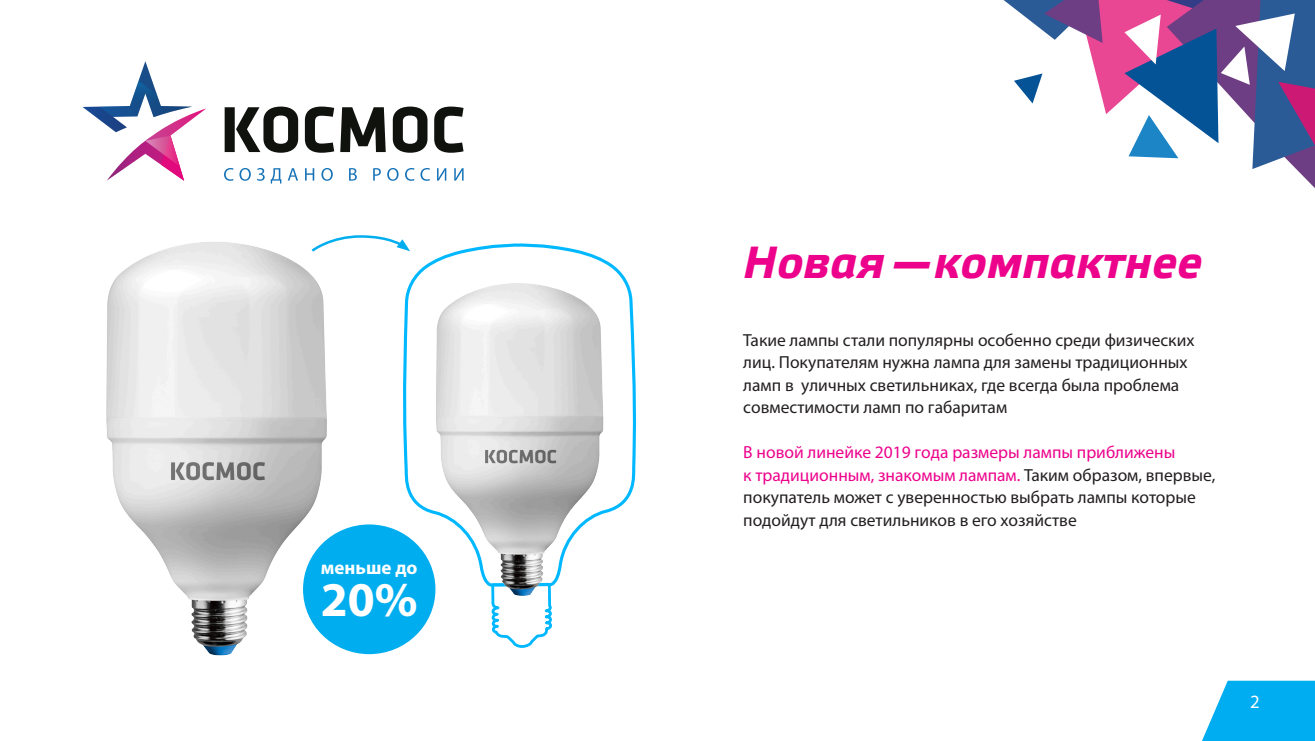
<style>
.page{position:relative;width:1315px;height:741px;background:#fff}
.page>*{position:absolute;margin:0;border:0;box-sizing:border-box;transform-origin:0 0}
.круг{font:700 48.75px "Myriad Pro";color:#fff}
.Текст_слайда{font:italic 700 45px "Elektra Text Pro";color:#ed028c}
.круг-2{font:700 19px "Myriad Pro";color:#fff}
.t1{font:18.75px "Myriad Pro";color:#fff}
.Текст_слайда-2{font:17.5px/22.5px "Myriad Pro";color:#231f20}
.s1{color:#ed028c}
</style>
<div class="page">
<svg style="left:1202px;top:680px;width:113px;height:61px;background:#1fb7f1"></svg>
<svg style="left:225px;top:107px;width:73px;height:46px"></svg>
<svg style="left:305px;top:107px;width:29px;height:46px"></svg>
<svg style="left:340px;top:107px;width:46px;height:45px"></svg>
<svg style="left:393px;top:107px;width:34px;height:46px"></svg>
<svg style="left:434px;top:107px;width:29px;height:46px"></svg>
<svg style="left:224px;top:168px;width:9px;height:13px"></svg>
<svg style="left:239px;top:168px;width:12px;height:13px"></svg>
<svg style="left:257px;top:168px;width:8px;height:13px"></svg>
<svg style="left:271px;top:168px;width:10px;height:15px"></svg>
<svg style="left:288px;top:168px;width:10px;height:12px"></svg>
<svg style="left:305px;top:168px;width:9px;height:12px"></svg>
<svg style="left:321px;top:168px;width:12px;height:13px"></svg>
<svg style="left:349px;top:168px;width:8px;height:13px"></svg>
<svg style="left:373px;top:168px;width:8px;height:12px"></svg>
<svg style="left:387px;top:168px;width:11px;height:13px"></svg>
<svg style="left:405px;top:168px;width:9px;height:13px"></svg>
<svg style="left:420px;top:168px;width:10px;height:13px"></svg>
<svg style="left:437px;top:168px;width:9px;height:12px"></svg>
<svg style="left:454px;top:168px;width:9px;height:12px"></svg>
<svg style="left:83px;top:61px;width:123px;height:120px"></svg>
<svg style="left:1003px;top:0;width:312px;height:188px"></svg>
<img style="left:106px;top:242px;width:267px;height:414px">
<svg style="left:491px;top:613px;width:62px;height:35px"></svg>
<svg style="left:426px;top:243px;width:187px;height:22px"></svg>
<img style="left:403px;top:265px;width:234px;height:348px">
<div style="left:303px;top:524px;width:132px;height:130px;background:#00aeef;border-radius:50%"></div>
<svg style="left:310px;top:235px;width:100px;height:18px"></svg>
<p class="круг-2" style="left:321px;top:555px;width:98px">меньше до</p>
<p class="круг" style="left:321px;top:567px;width:98px">20%</p>
<p class="Текст_слайда" style="left:743px;top:238px;width:460px">Новая — компактнее</p>
<p class="Текст_слайда-2" style="left:743px;top:328px;width:453px">Такие лампы стали популярны особенно среди физических лиц. Покупателям нужна лампа для замены традиционных ламп в уличных светильниках, где всегда была проблема совместимости ламп по габаритам</p>
<p class="Текст_слайда-2" style="left:743px;top:440px;width:474px"><span class="s1">В новой линейке 2019 года размеры лампы приближены<br>к традиционным, знакомым лампам.</span> Таким образом, впервые, покупатель может с уверенностью выбрать лампы которые подойдут для светильников в его хозяйстве</p>
<p class="t1" style="left:1250px;top:689px;width:11px">2</p>
</div>
